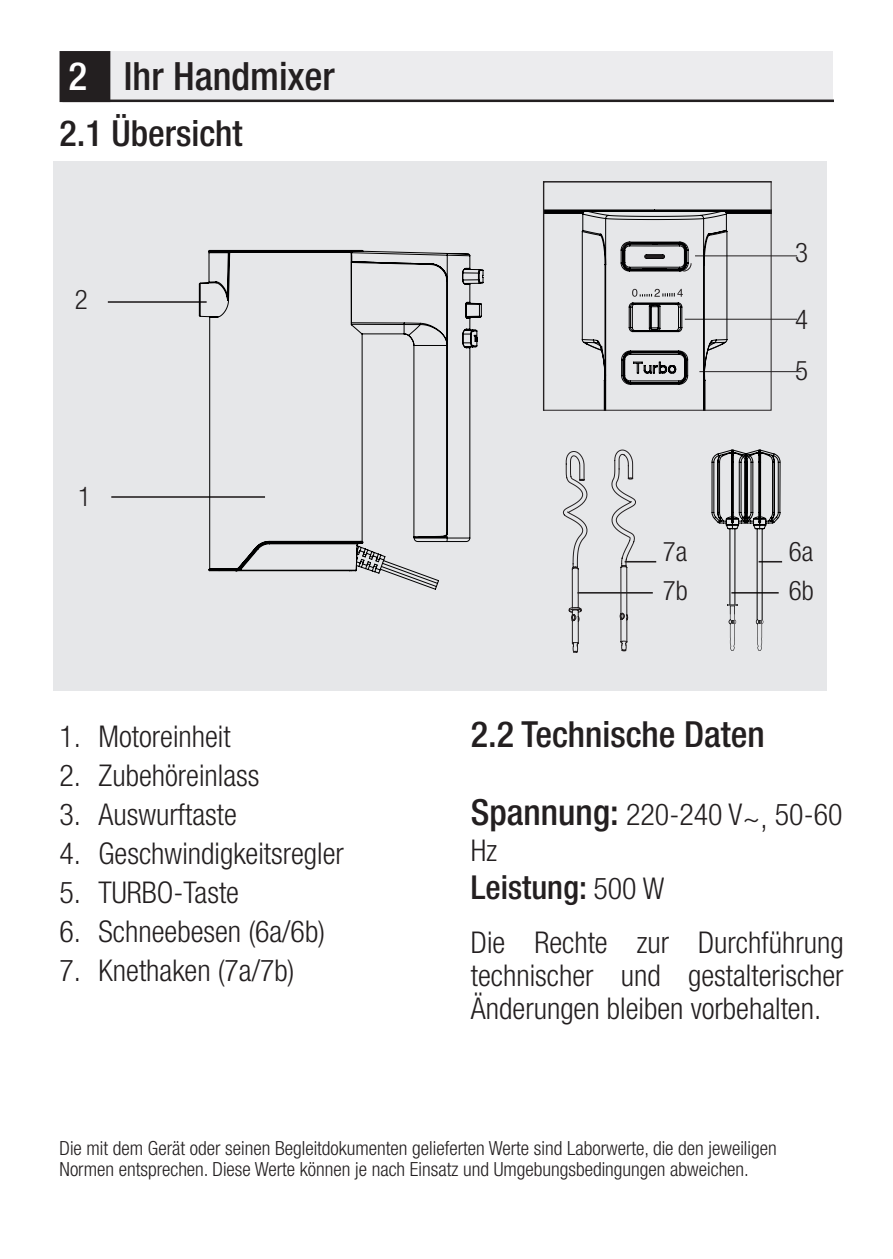
<style>
.page{position:relative;width:893px;height:1259px;background:#fff}
.page>*{position:absolute;margin:0;border:0;box-sizing:border-box;transform-origin:0 0}
.Unite_Baslik_Icerik{font:500 condensed 39px "Helvetica Neue LT Pro";color:#231f20}
.Alt_Baslik_Icerik{font:500 condensed 36px "Helvetica Neue LT Pro";color:#231f20}
.Alt_Baslik_Alti_Icer{font:500 condensed 33px "Helvetica Neue LT Pro";color:#231f20}
.Duz_Metin{font:300 condensed 30px/33px "Helvetica Neue LT Pro";color:#231f20;text-align:justify}
.Alt_Baslik_Icerik-2{font:300 condensed 30px/36px "Helvetica Neue LT Pro";color:#231f20}
.Duz_Metin-2{font:300 condensed 27px "Helvetica Neue LT Pro";color:#231f20}
.t1{font:300 condensed 19.5px/21px "Helvetica Neue LT Pro";color:#231f20}
.s1{color:#fff}
.s2{font-weight:500;font-size:36px}
.s3{font-weight:300;font-size:30px}
</style>
<div class="page">
<div style="left:62px;top:51px;width:771px;height:50px;background:#ececee"></div>
<hr style="left:62px;top:100px;width:771px;height:2px;background:#231f20">
<div style="left:61px;top:53px;width:48px;height:48px;background:#231f20"></div>
<div style="left:60px;top:51px;width:50px;height:51px;border:3px solid #231f20"></div>
<div style="left:53px;top:162px;width:773px;height:529px;background:#e6e7e9"></div>
<hr style="left:577px;top:592px;width:76px;height:1px;background:#231f20">
<hr style="left:625px;top:561px;width:31px;height:1px;background:#231f20">
<hr style="left:111px;top:496px;width:154px;height:2px;background:#231f20">
<hr style="left:695px;top:255px;width:102px;height:1px;background:#231f20">
<hr style="left:685px;top:319px;width:112px;height:1px;background:#231f20">
<hr style="left:699px;top:371px;width:102px;height:1px;background:#231f20">
<svg style="left:712px;top:449px;width:70px;height:202px"></svg>
<hr style="left:108px;top:301px;width:99px;height:2px;background:#231f20">
<svg style="left:563px;top:449px;width:73px;height:204px"></svg>
<svg style="left:199px;top:250px;width:285px;height:340px"></svg>
<svg style="left:545px;top:209px;width:224px;height:199px"></svg>
<div style="left:543px;top:181px;width:228px;height:229px;border:1px solid #231f20"></div>
<p class="Unite_Baslik_Icerik" style="left:69px;top:53px;width:268px"><span class="s1">2</span> Ihr Handmixer</p>
<p class="Alt_Baslik_Icerik" style="left:60px;top:112px;width:184px">2.1 Übersicht</p>
<p class="Duz_Metin-2" style="left:75px;top:283px;width:14px">2</p>
<p class="Duz_Metin-2" style="left:78px;top:481px;width:14px">1</p>
<p class="Duz_Metin" style="left:60px;top:719px;width:173px">1. Motoreinheit</p>
<p class="Duz_Metin" style="left:60px;top:758px;width:201px">2. Zubehöreinlass</p>
<p class="Duz_Metin" style="left:60px;top:797px;width:179px">3. Auswurftaste</p>
<p class="Duz_Metin" style="left:60px;top:836px;width:286px">4. Geschwindigkeitsregler</p>
<p class="Duz_Metin" style="left:60px;top:875px;width:181px">5. TURBO-Taste</p>
<p class="Duz_Metin" style="left:60px;top:914px;width:267px">6. Schneebesen (6a/6b)</p>
<p class="Duz_Metin" style="left:60px;top:953px;width:236px">7. Knethaken (7a/7b)</p>
<p class="Duz_Metin-2" style="left:795px;top:237px;width:14px">3</p>
<p class="Duz_Metin-2" style="left:795px;top:303px;width:14px">4</p>
<p class="Duz_Metin-2" style="left:795px;top:354px;width:14px">5</p>
<p class="Duz_Metin-2" style="left:663px;top:536px;width:26px">7a</p>
<p class="Duz_Metin-2" style="left:789px;top:536px;width:26px">6a</p>
<p class="Duz_Metin-2" style="left:663px;top:575px;width:26px">7b</p>
<p class="Duz_Metin-2" style="left:789px;top:575px;width:26px">6b</p>
<p class="Alt_Baslik_Icerik" style="left:471px;top:713px;width:295px">2.2 Technische Daten</p>
<p class="Alt_Baslik_Icerik-2" style="left:471px;top:795px;width:373px"><span class="s2">Spannung:</span> 220-240 V~, 50-60<br>Hz</p>
<p class="Alt_Baslik_Alti_Icer" style="left:471px;top:867px;width:195px">Leistung: <span class="s3">500 W</span></p>
<p class="Duz_Metin" style="left:471px;top:926px;width:374px">Die Rechte zur Durchführung technischer und gestalterischer Änderungen bleiben vorbehalten.</p>
<p class="t1" style="left:60px;top:1137px;width:719px">Die mit dem Gerät oder seinen Begleitdokumenten gelieferten Werte sind Laborwerte, die den jeweiligen<br>Normen entsprechen. Diese Werte können je nach Einsatz und Umgebungsbedingungen abweichen.</p>
</div>
